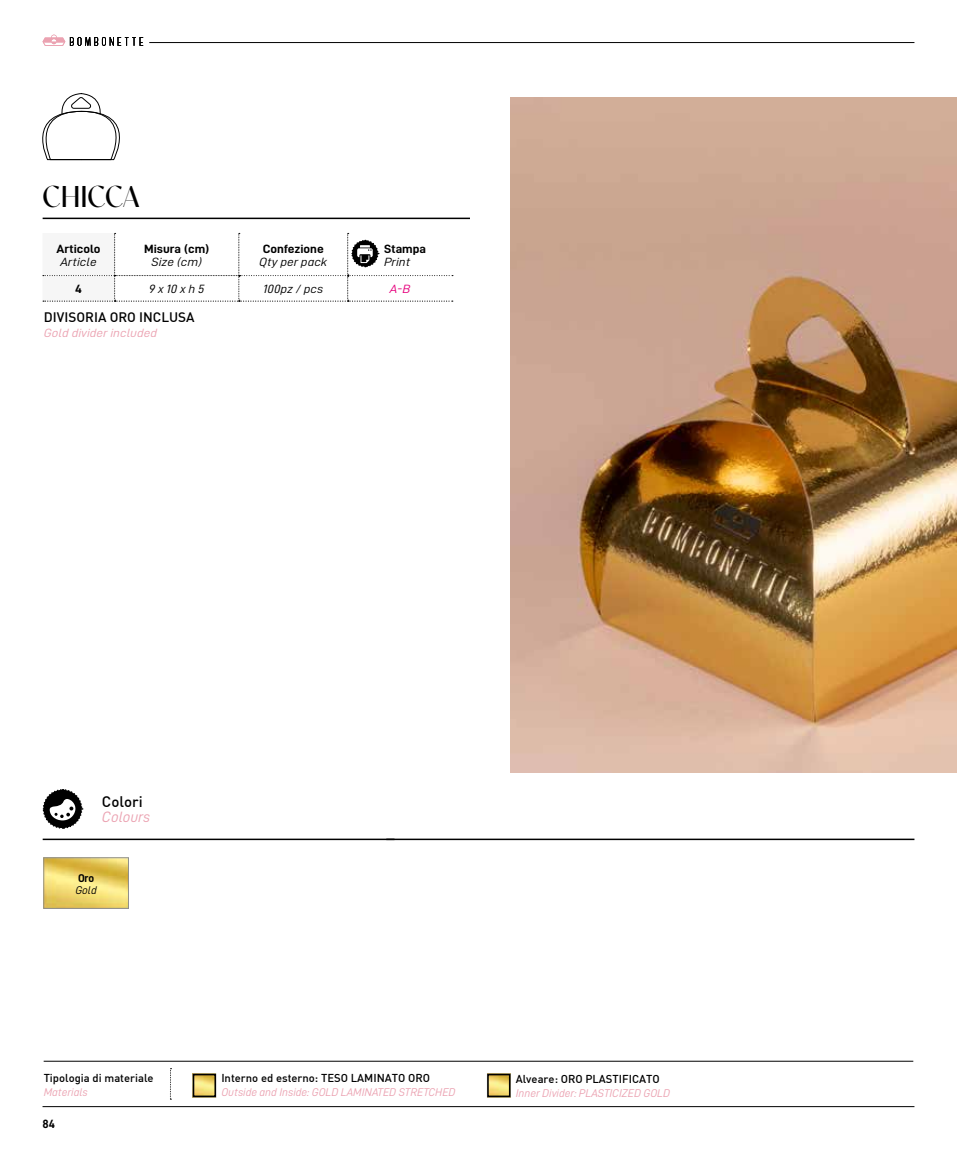
<style>
.page{position:relative;width:957px;height:1149px;background:#fff}
.page>*{position:absolute;margin:0;border:0;box-sizing:border-box;transform-origin:0 0}
.t1{font:30px "Contralto Big";color:#000}
.t2{font:15px "D DIN Italic";color:#eba2b1}
.t3{font:500 15px "DIN";color:#000}
.t4{font:500 13.5px "DIN";color:#000}
.t5{font:12px "D DIN Italic";color:#000;scale:1.09 1}
.t6{font:12px "D DIN Bold";color:#000;scale:1.09 1}
.t7{font:12px "D DIN Italic";color:#eba2b1;scale:1.09 1}
.t8{font:12px "D DIN Italic";color:#e6007d;scale:1.09 1}
.t9{font:12px "D DIN Bold";color:#000}
.t10{font:11.25px "D DIN Italic";color:#eba2b1}
.t11{font:500 11.25px "DIN";color:#000}
.t12{font:11.25px "D DIN Italic";color:#000}
.t13{font:11.25px "D DIN Bold";color:#000}
</style>
<div class="page">
<svg style="left:170px;top:1068px;width:1px;height:31px"></svg>
<hr style="left:44px;top:1060px;width:869px;height:1px;background:#000">
<hr style="left:43px;top:838px;width:351px;height:1px;background:#000">
<svg style="left:42px;top:789px;width:41px;height:40px"></svg>
<hr style="left:386px;top:838px;width:528px;height:1px;background:#000">
<hr style="left:149px;top:42px;width:765px;height:1px;background:#000">
<svg style="left:43px;top:35px;width:100px;height:11px"></svg>
<svg style="left:43px;top:233px;width:410px;height:68px"></svg>
<img style="left:510px;top:98px;width:447px;height:674px">
<hr style="left:43px;top:1105px;width:871px;height:1px;background:#000">
<hr style="left:43px;top:217px;width:427px;height:2px;background:#000">
<img style="left:46px;top:859px;width:81px;height:47px">
<div style="left:44px;top:857px;width:85px;height:51px;border:1px solid #8e8e8d"></div>
<svg style="left:42px;top:93px;width:78px;height:67px"></svg>
<img style="left:196px;top:1076px;width:17px;height:17px">
<div style="left:193px;top:1073px;width:23px;height:23px;border:2px solid #000"></div>
<img style="left:490px;top:1076px;width:17px;height:17px">
<div style="left:487px;top:1073px;width:23px;height:23px;border:2px solid #000"></div>
<h1 class="t1" style="left:43px;top:174px;width:98px">CHICCA</h1>
<p class="t6" style="left:57px;top:242px;width:42px">Articolo</p>
<p class="t5" style="left:61px;top:255px;width:35px">Article</p>
<p class="t6" style="left:144px;top:242px;width:61px">Misura (cm)</p>
<p class="t5" style="left:151px;top:255px;width:48px">Size (cm)</p>
<p class="t6" style="left:263px;top:242px;width:57px">Confezione</p>
<p class="t5" style="left:259px;top:255px;width:64px">Qty per pack</p>
<p class="t6" style="left:384px;top:242px;width:40px">Stampa</p>
<p class="t5" style="left:384px;top:255px;width:26px">Print</p>
<p class="t6" style="left:75px;top:282px;width:8px">4</p>
<p class="t5" style="left:149px;top:282px;width:53px">9 x 10 x h 5</p>
<p class="t5" style="left:263px;top:282px;width:57px">100pz / pcs</p>
<p class="t8" style="left:390px;top:282px;width:20px">A-B</p>
<p class="t4" style="left:44px;top:309px;width:152px">DIVISORIA ORO INCLUSA</p>
<p class="t7" style="left:44px;top:326px;width:105px">Gold divider included</p>
<h2 class="t3" style="left:102px;top:792px;width:42px">Colori</h2>
<h2 class="t2" style="left:102px;top:808px;width:50px">Colours</h2>
<p class="t13" style="left:78px;top:871px;width:18px">Oro</p>
<p class="t12" style="left:75px;top:883px;width:23px">Gold</p>
<p class="t11" style="left:44px;top:1070px;width:111px">Tipologia di materiale</p>
<p class="t10" style="left:44px;top:1085px;width:46px">Materials</p>
<p class="t9" style="left:43px;top:1116px;width:14px">84</p>
<p class="t11" style="left:221px;top:1070px;width:210px">Interno ed esterno: TESO LAMINATO ORO</p>
<p class="t10" style="left:221px;top:1085px;width:236px">Outside and Inside: GOLD LAMINATED STRETCHED</p>
<p class="t11" style="left:516px;top:1071px;width:145px">Alveare: ORO PLASTIFICATO</p>
<p class="t10" style="left:516px;top:1086px;width:156px">Inner Divider: PLASTICIZED GOLD</p>
</div>
